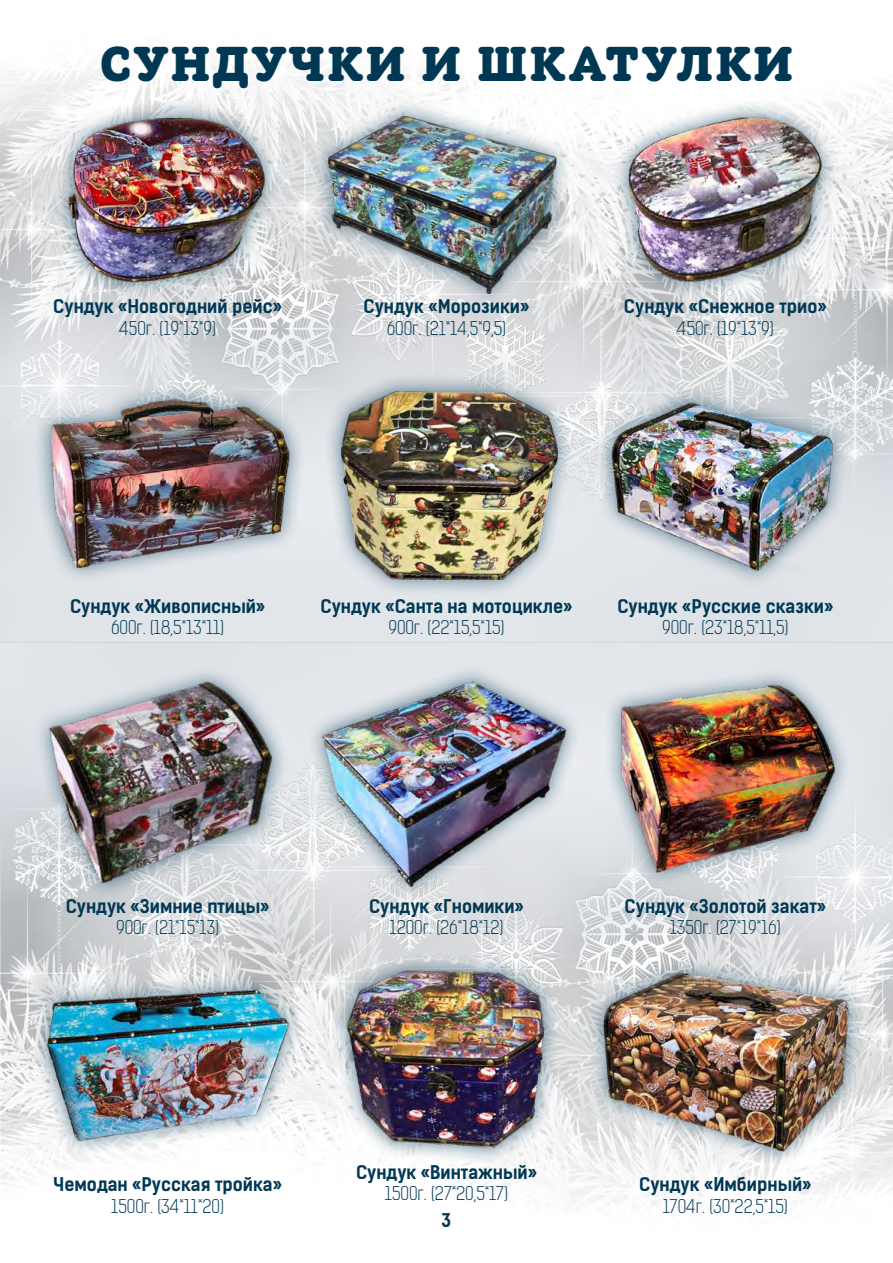
<style>
.page{position:relative;width:893px;height:1263px;background:#fff}
.page>*{position:absolute;margin:0;border:0;box-sizing:border-box;transform-origin:0 0}
.t1{font:900 49.5px "ALS Schlangeslab";letter-spacing:.05em;color:#003854}
.t2{font:18px "Kelson Sans Bold RU";color:#003854}
.t3{font:18px "Kelson Sans Light RU";color:#003854}
</style>
<div class="page">
<img style="left:0;top:52px;width:893px;height:1159px">
<div style="left:310px;top:99px;width:264px;height:212px;background:#003854;opacity:.65"></div>
<img style="left:329px;top:105px;width:235px;height:189px">
<div style="left:51px;top:98px;width:232px;height:202px;background:#003854;opacity:.65"></div>
<img style="left:63px;top:112px;width:209px;height:175px">
<div style="left:610px;top:99px;width:229px;height:200px;background:#003854;opacity:.65"></div>
<img style="left:623px;top:113px;width:198px;height:172px">
<div style="left:593px;top:384px;width:256px;height:204px;background:#003854;opacity:.65"></div>
<img style="left:608px;top:396px;width:228px;height:177px">
<div style="left:323px;top:372px;width:252px;height:226px;background:#003854;opacity:.65"></div>
<img style="left:341px;top:389px;width:216px;height:190px">
<div style="left:32px;top:381px;width:275px;height:204px;background:#003854;opacity:.65"></div>
<img style="left:43px;top:395px;width:250px;height:178px">
<div style="left:305px;top:663px;width:277px;height:240px;background:#003854;opacity:.65"></div>
<img style="left:319px;top:677px;width:251px;height:213px">
<div style="left:33px;top:665px;width:257px;height:235px;background:#003854;opacity:.65"></div>
<img style="left:36px;top:665px;width:263px;height:229px">
<div style="left:603px;top:667px;width:249px;height:222px;background:#003854;opacity:.65"></div>
<img style="left:613px;top:682px;width:224px;height:195px">
<div style="left:585px;top:955px;width:281px;height:213px;background:#003854;opacity:.65"></div>
<img style="left:593px;top:957px;width:265px;height:203px">
<div style="left:29px;top:972px;width:276px;height:186px;background:#003854;opacity:.65"></div>
<img style="left:41px;top:983px;width:254px;height:166px">
<div style="left:329px;top:952px;width:233px;height:213px;background:#003854;opacity:.65"></div>
<img style="left:340px;top:962px;width:213px;height:190px">
<h1 class="t1" style="left:100px;top:36px;width:695px">СУНДУЧКИ И ШКАТУЛКИ</h1>
<p class="t2" style="left:53px;top:296px;width:230px">Сундук «Новогодний рейс»</p>
<p class="t3" style="left:119px;top:317px;width:98px">450г. (19*13*9)</p>
<p class="t2" style="left:364px;top:295px;width:167px">Сундук «Морозики»</p>
<p class="t3" style="left:387px;top:317px;width:121px">600г. (21*14,5*9,5)</p>
<p class="t2" style="left:624px;top:296px;width:204px">Сундук «Снежное трио»</p>
<p class="t3" style="left:677px;top:317px;width:98px">450г. (19*13*9)</p>
<p class="t2" style="left:70px;top:595px;width:197px">Сундук «Живописный»</p>
<p class="t3" style="left:111px;top:617px;width:115px">600г. (18,5*13*11)</p>
<p class="t2" style="left:321px;top:595px;width:253px">Сундук «Санта на мотоцикле»</p>
<p class="t3" style="left:388px;top:617px;width:118px">900г. (22*15,5*15)</p>
<p class="t2" style="left:617px;top:595px;width:217px">Сундук «Русские сказки»</p>
<p class="t3" style="left:662px;top:617px;width:128px">900г. (23*18,5*11,5)</p>
<p class="t2" style="left:66px;top:895px;width:205px">Сундук «Зимние птицы»</p>
<p class="t3" style="left:116px;top:917px;width:105px">900г. (21*15*13)</p>
<p class="t2" style="left:369px;top:895px;width:156px">Сундук «Гномики»</p>
<p class="t3" style="left:390px;top:917px;width:115px">1200г. (26*18*12)</p>
<p class="t2" style="left:625px;top:895px;width:203px">Сундук «Золотой закат»</p>
<p class="t3" style="left:670px;top:917px;width:112px">1350г. (27*19*16)</p>
<p class="t2" style="left:53px;top:1174px;width:230px">Чемодан «Русская тройка»</p>
<p class="t3" style="left:111px;top:1195px;width:114px">1500г. (34*11*20)</p>
<p class="t2" style="left:356px;top:1161px;width:182px">Сундук «Винтажный»</p>
<p class="t3" style="left:385px;top:1182px;width:125px">1500г. (27*20,5*17)</p>
<p class="t2" style="left:442px;top:1209px;width:11px">3</p>
<p class="t2" style="left:639px;top:1174px;width:174px">Сундук «Имбирный»</p>
<p class="t3" style="left:663px;top:1195px;width:127px">1704г. (30*22,5*15)</p>
</div>
